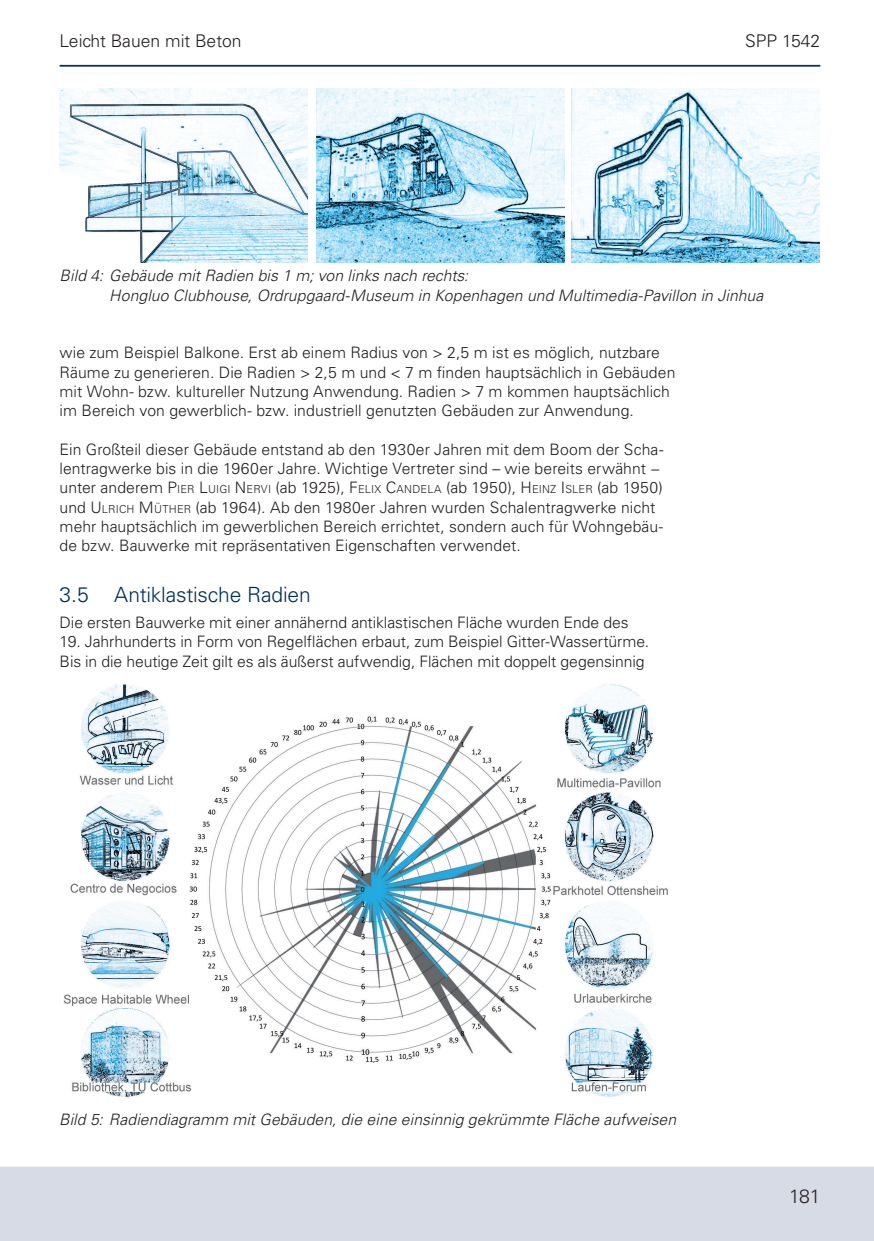
<style>
.page{position:relative;width:874px;height:1241px;background:#fff}
.page>*{position:absolute;margin:0;border:0;box-sizing:border-box;transform-origin:0 0}
.Titel_12_14{font:300 21px "Univers LT Std";letter-spacing:-.01em;color:#002e5e}
.t1{font:300 19.25px "Univers LT Std";color:#231f20}
.t2{font:300 17.5px "Univers LT Std";color:#231f20}
.Fliesstext{font:300 15.75px/19.2px "Univers LT Std";color:#231f20}
.Bildtext{font:italic 300 15.75px/19.2px "Univers LT Std";letter-spacing:.005em;color:#231f20}
.s1{font-style:inherit}
.s2{font-size:11.03px}
</style>
<div class="page">
<div style="left:0;top:1166px;width:873px;height:74px;background:#d7dbe6"></div>
<hr style="left:60px;top:65px;width:759px;height:2px;background:#002e5e">
<img style="left:60px;top:89px;width:248px;height:173px">
<img style="left:316px;top:89px;width:248px;height:173px">
<img style="left:571px;top:89px;width:248px;height:173px">
<img style="left:63px;top:684px;width:605px;height:414px">
<p class="t2" style="left:60px;top:30px;width:183px">Leicht Bauen mit Beton</p>
<p class="t2" style="left:744px;top:30px;width:76px">SPP 1542</p>
<p class="Bildtext" style="left:109px;top:266px;width:655px;text-indent:-50px">Bild 4: Gebäude mit Radien bis 1 m; von links nach rechts:<br>Hongluo Clubhouse, Ordrupgaard-Museum in Kopenhagen und Multimedia-Pavillon in Jinhua</p>
<p class="Fliesstext" style="left:60px;top:343px;width:617px">wie zum Beispiel Balkone. Erst ab einem Radius von &gt; 2,5 m ist es möglich, nutzbare Räume zu generieren. Die Radien &gt; 2,5 m und &lt; 7 m finden hauptsächlich in Gebäuden mit Wohn- bzw. kultureller Nutzung Anwendung. Radien &gt; 7 m kommen hauptsächlich im Bereich von gewerblich- bzw. industriell genutzten Gebäuden zur Anwendung.</p>
<p class="Fliesstext" style="left:60px;top:439px;width:605px">Ein Großteil dieser Gebäude entstand ab den 1930er Jahren mit dem Boom der Scha&shy;lentragwerke bis in die 1960er Jahre. Wichtige Vertreter sind – wie bereits erwähnt − unter anderem <span class="s1">P</span> <span class="s2">IER</span> <span class="s1">L</span><span class="s2">UIGI</span> <span class="s1">N</span> <span class="s2">ERVI</span> (ab 1925), <span class="s1">F</span> <span class="s2">ELIX</span> <span class="s1">C</span><span class="s2">ANDELA</span> (ab 1950), <span class="s1">H</span><span class="s2">EINZ</span> <span class="s1">I</span> <span class="s2">SLER</span> (ab 1950) und <span class="s1">U</span> <span class="s2">LRICH</span> <span class="s1">M</span><span class="s2">ÜTH ER</span> (ab 1964). Ab den 1980er Jahren wurden Schalentragwerke nicht mehr hauptsächlich im gewerblichen Bereich errichtet, sondern auch für Wohngebäu&shy;de bzw. Bauwerke mit repräsentativen Eigenschaften verwendet.</p>
<p class="Titel_12_14" style="left:60px;top:581px;width:252px">3.5 Antiklastische Radien</p>
<p class="Fliesstext" style="left:60px;top:613px;width:570px">Die ersten Bauwerke mit einer annähernd antiklastischen Fläche wurden Ende des</p>
<p class="Fliesstext" style="left:60px;top:632px;width:591px">19. Jahrhunderts in Form von Regelflächen erbaut, zum Beispiel Gitter-Wassertürme.<br>Bis in die heutige Zeit gilt es als äußerst aufwendig, Flächen mit doppelt gegensinnig</p>
<p class="Bildtext" style="left:59px;top:1109px;width:618px">Bild 5: Radiendiagramm mit Gebäuden, die eine einsinnig gekrümmte Fläche aufweisen</p>
<p class="t1" style="left:788px;top:1184px;width:33px">181</p>
</div>
